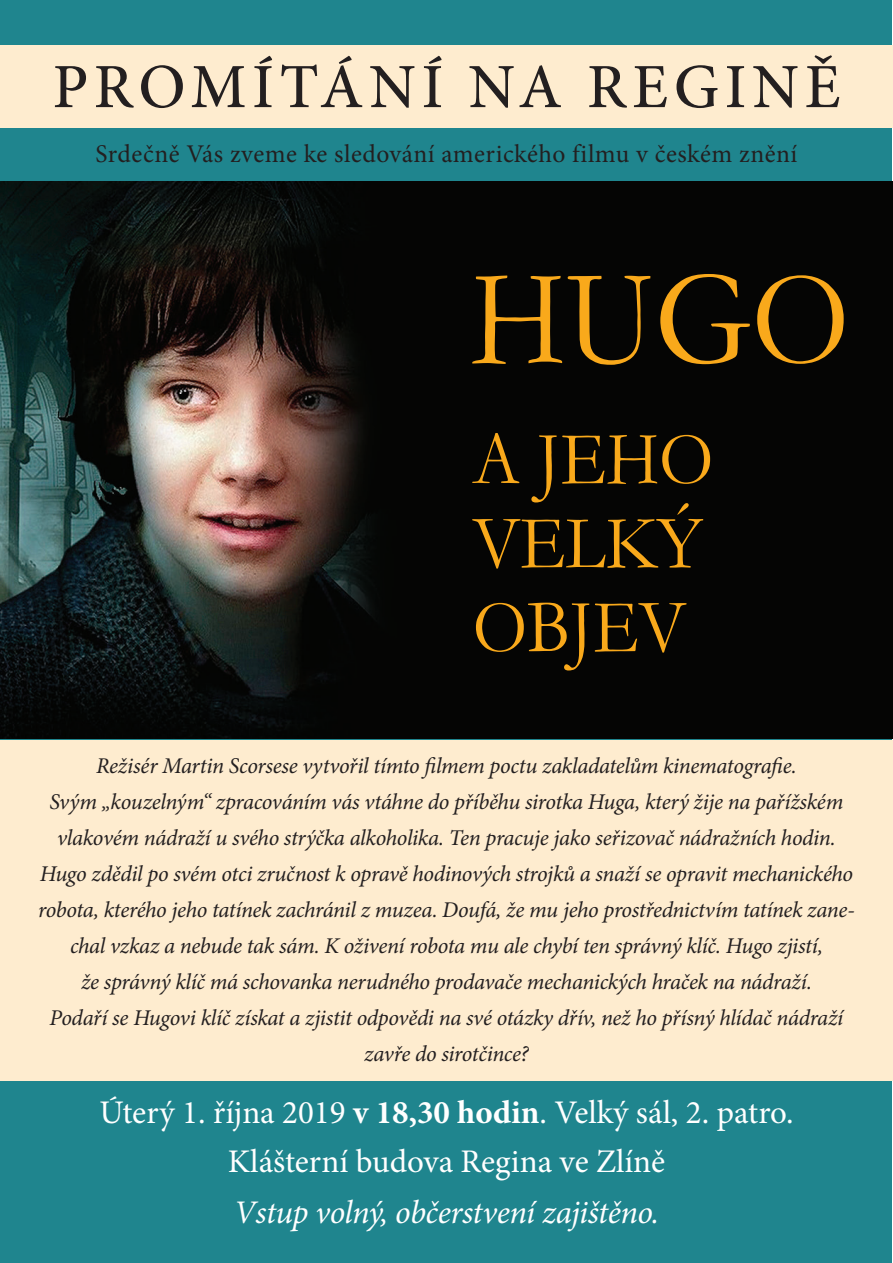
<style>
.page{position:relative;width:893px;height:1263px;background:#fff}
.page>*{position:absolute;margin:0;border:0;box-sizing:border-box;transform-origin:0 0}
.t1{font:138.15px "Garamond";color:#f9a91b;scale:.91 1}
.t2{font:76.5px/84px "Garamond";color:#f9a91b;scale:.91 1}
.t3{font:500 63px "Minion Pro";letter-spacing:.09em;color:#231f20}
.t4{font:33px/49.5px "Minion Pro";color:#fff;text-align:center}
.t5{font:italic 33px "Minion Pro";letter-spacing:-.02em;color:#fff}
.t6{font:25.5px "Minion Pro";letter-spacing:.02em;color:#231f20}
.t7{font:italic 22.5px/36px "Minion Pro";letter-spacing:-.015em;color:#231f20;text-align:center}
.s1{font-weight:700}
</style>
<div class="page">
<div style="left:1px;top:1px;width:891px;height:1262px;background:#1f858e"></div>
<div style="left:0;top:740px;width:893px;height:340px;background:#feeccf"></div>
<div style="left:0;top:45px;width:893px;height:83px;background:#feeccf"></div>
<img style="left:0;top:182px;width:893px;height:557px">
<h3 class="t3" style="left:52px;top:44px;width:790px">PROMÍTÁNÍ NA REGINĚ</h3>
<p class="t6" style="left:96px;top:136px;width:703px">Srdečně Vás zveme ke sledování amerického filmu v českém znění</p>
<h1 class="t1" style="left:470px;top:226px;width:419px">HUGO</h1>
<h2 class="t2" style="left:473px;top:415px;width:266px">A JEHO<br>VELKÝ<br>OBJEV</h2>
<p class="t7" style="left:38px;top:748px;width:818px">Režisér Martin Scorsese vytvořil tímto filmem poctu zakladatelům kinematografie.<br>Svým „kouzelným“ zpracováním vás vtáhne do příběhu sirotka Huga, který žije na pařížském vlakovém nádraží u svého strýčka alkoholika. Ten pracuje jako seřizovač nádražních hodin.<br>Hugo zdědil po svém otci zručnost k opravě hodinových strojků a snaží se opravit mechanického robota, kterého jeho tatínek zachránil z muzea. Doufá, že mu jeho prostřednictvím tatínek zane&shy;chal vzkaz a nebude tak sám. K oživení robota mu ale chybí ten správný klíč. Hugo zjistí,<br>že správný klíč má schovanka nerudného prodavače mechanických hraček na nádraží.<br>Podaří se Hugovi klíč získat a zjistit odpovědi na své otázky dřív, než ho přísný hlídač nádraží zavře do sirotčince?</p>
<h3 class="t4" style="left:99px;top:1088px;width:696px">Úterý 1. října 2019 <span class="s1">v 18,30 hodin</span>. Velký sál, 2. patro.<br>Klášterní budova Regina ve Zlíně</h3>
<h3 class="t5" style="left:234px;top:1190px;width:427px">Vstup volný, občerstvení zajištěno.</h3>
</div>
